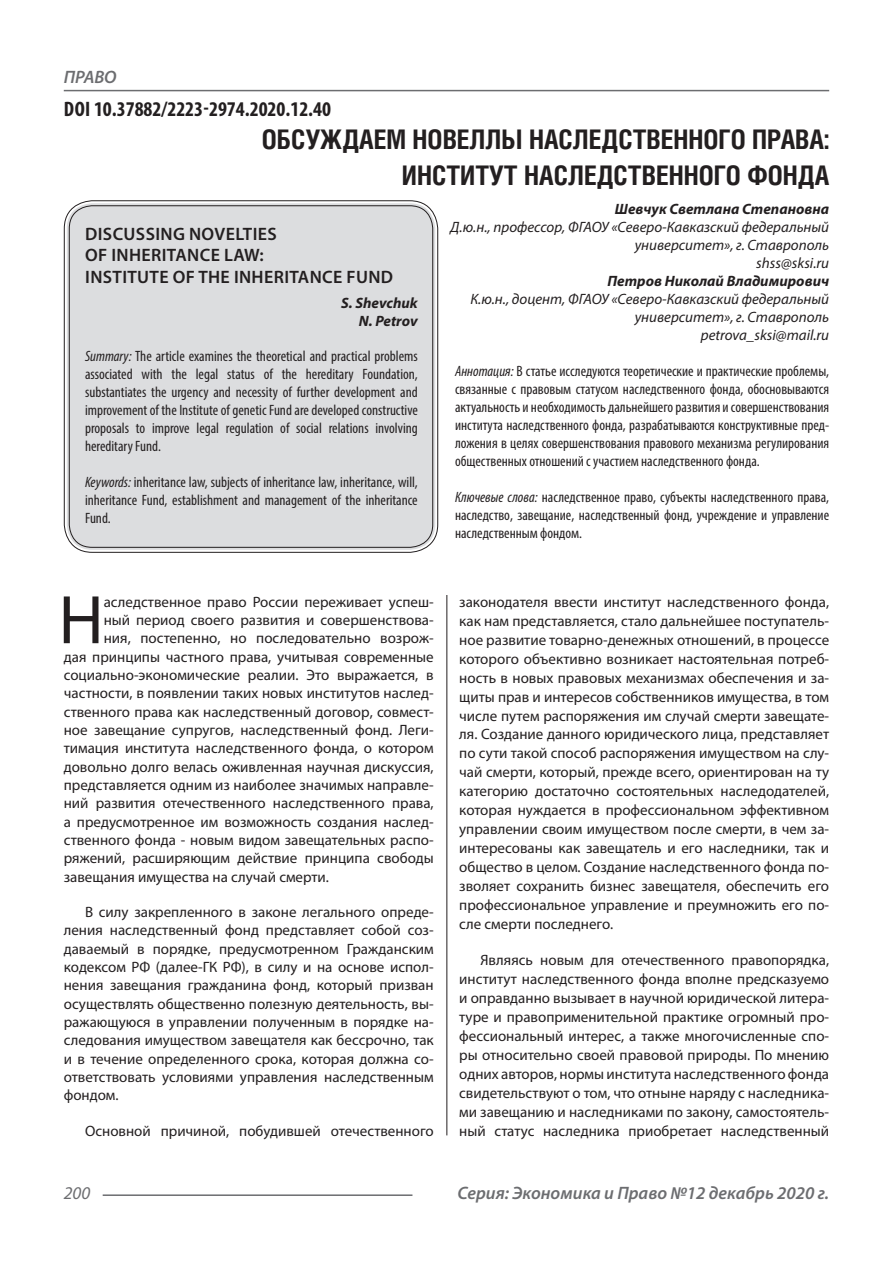
<style>
.page{position:relative;width:893px;height:1263px;background:#fff}
.page>*{position:absolute;margin:0;border:0;box-sizing:border-box;transform-origin:0 0}
.Статья_текст_первый{font:69.3px "Myriad Pro";color:#231f20}
.Статья_название{font:700 27px/36px "Helios Cond C";color:#231f20;text-align:right}
.ДОИ{font:700 condensed 21px "Myriad Pro";color:#231f20}
.Статья_название_англ{font:600 18px "Myriad Pro";letter-spacing:.02em;color:#231f20}
.t1{font:italic 600 18px "Myriad Pro";color:#6c6d70}
.t2{font:italic 18px "Myriad Pro";color:#6c6d70}
.Статья_текст{font:15px/18.9px "Myriad Pro";color:#231f20;text-align:justify}
.Статья_текст_первый-2{font:15px "Myriad Pro";color:#231f20}
.Статья_аннотация_тек{font:condensed 15px/18px "Myriad Pro";color:#231f20;text-align:justify}
.Статья_аннотация_анг{font:condensed 15px/18px "Myriad Pro";color:#231f20;text-align:justify}
.Статья_автор_инфо{font:italic 15px/18px "Myriad Pro";color:#231f20;text-align:right}
.Статья_автор_фио_рус{font:italic 700 15px "Myriad Pro";color:#231f20}
.Статья_автор_англ{font:italic 700 15px "Myriad Pro";color:#231f20}
.s1{font-style:italic}
</style>
<div class="page">
<hr style="left:446px;top:128px;width:1px;height:1007px;background:#231f20">
<hr style="left:103px;top:1194px;width:309px;height:2px;background:#6c6d70">
<hr style="left:64px;top:90px;width:765px;height:1px;background:#6c6d70">
<div style="left:442px;top:126px;width:10px;height:469px;background:#fff"></div>
<div style="left:67px;top:203px;width:368px;height:347px;background:#dcdddf;border-radius:26px"></div>
<div style="left:69px;top:205px;width:364px;height:343px;border:1px solid #231f20;border-radius:23px"></div>
<p class="t1" style="left:64px;top:66px;width:54px">ПРАВО</p>
<p class="ДОИ" style="left:64px;top:96px;width:269px">DOI 10.37882/2223-2974.2020.12.40</p>
<p class="Статья_название" style="left:262px;top:121px;width:569px">ОБСУЖДАЕМ НОВЕЛЛЫ НАСЛЕДСТВЕННОГО ПРАВА:<br>ИНСТИТУТ НАСЛЕДСТВЕННОГО ФОНДА</p>
<p class="Статья_автор_фио_рус" style="left:615px;top:199px;width:216px">Шевчук Светлана Степановна</p>
<p class="Статья_автор_инфо" style="left:451px;top:217px;width:380px">Д.ю.н., профессор, ФГАОУ «Северо-Кавказский федеральный университет», г. Ставрополь</p>
<p class="Статья_автор_инфо" style="left:756px;top:253px;width:74px">shss@sksi.ru</p>
<p class="Статья_автор_фио_рус" style="left:607px;top:271px;width:223px">Петров Николай Владимирович</p>
<p class="Статья_автор_инфо" style="left:470px;top:289px;width:360px">К.ю.н., доцент, ФГАОУ «Северо-Кавказский федеральный университет», г. Ставрополь</p>
<p class="Статья_автор_инфо" style="left:701px;top:325px;width:130px">petrova_sksi@mail.ru</p>
<p class="Статья_аннотация_тек" style="left:455px;top:362px;width:376px"><span class="s1">Аннотация:</span> В статье исследуются теоретические и практические проблемы, связанные с правовым статусом наследственного фонда, обосновываются актуальность и необходимость дальнейшего развития и совершенствования института наследственного фонда, разрабатываются конструктивные пред&shy;ложения в целях совершенствования правового механизма регулирования общественных отношений с участием наследственного фонда.</p>
<p class="Статья_аннотация_тек" style="left:455px;top:488px;width:376px"><span class="s1">Ключевые слова:</span> наследственное право, субъекты наследственного права, наследство, завещание, наследственный фонд, учреждение и управление наследственным фондом.</p>
<p class="Статья_название_англ" style="left:85px;top:222px;width:193px">DISCUSSING NOVELTIES</p>
<p class="Статья_название_англ" style="left:85px;top:244px;width:180px">OF INHERITANCE LAW:</p>
<p class="Статья_название_англ" style="left:85px;top:265px;width:310px">INSTITUTE OF THE INHERITANCE FUND</p>
<p class="Статья_автор_англ" style="left:341px;top:293px;width:78px">S. Shevchuk</p>
<p class="Статья_автор_англ" style="left:359px;top:311px;width:61px">N. Petrov</p>
<p class="Статья_аннотация_анг" style="left:85px;top:347px;width:334px"><span class="s1">Summary:</span> The article examines the theoretical and practical problems associated with the legal status of the hereditary Foundation, substantiates the urgency and necessity of further development and improvement of the Institute of genetic Fund are developed constructive proposals to improve legal regulation of social relations involving hereditary Fund.</p>
<p class="Статья_аннотация_анг" style="left:85px;top:473px;width:334px"><span class="s1">Keywords:</span> inheritance law, subjects of inheritance law, inheritance, will, inheritance Fund, establishment and management of the inheritance Fund.</p>
<p class="Статья_текст_первый" style="left:59px;top:577px;width:47px">Н</p>
<p class="Статья_текст_первый-2" style="left:104px;top:592px;width:331px">аследственное право России переживает успеш-</p>
<p class="Статья_текст_первый-2" style="left:104px;top:611px;width:332px">ный период своего развития и совершенствова-</p>
<p class="Статья_текст_первый-2" style="left:104px;top:629px;width:331px">ния, постепенно, но последовательно возрож-</p>
<p class="Статья_текст_первый-2" style="left:64px;top:647px;width:371px">дая принципы частного права, учитывая современные</p>
<p class="Статья_текст_первый-2" style="left:64px;top:666px;width:371px">социально-экономические реалии. Это выражается, в</p>
<p class="Статья_текст_первый-2" style="left:64px;top:684px;width:371px">частности, в появлении таких новых институтов наслед-</p>
<p class="Статья_текст_первый-2" style="left:64px;top:702px;width:371px">ственного права как наследственный договор, совмест-</p>
<p class="Статья_текст_первый-2" style="left:64px;top:720px;width:371px">ное завещание супругов, наследственный фонд. Леги-</p>
<p class="Статья_текст_первый-2" style="left:64px;top:739px;width:371px">тимация института наследственного фонда, о котором</p>
<p class="Статья_текст_первый-2" style="left:64px;top:757px;width:371px">довольно долго велась оживленная научная дискуссия,</p>
<p class="Статья_текст_первый-2" style="left:64px;top:775px;width:371px">представляется одним из наиболее значимых направле-</p>
<p class="Статья_текст_первый-2" style="left:64px;top:794px;width:371px">ний развития отечественного наследственного права,</p>
<p class="Статья_текст_первый-2" style="left:64px;top:812px;width:371px">а предусмотренное им возможность создания наслед-</p>
<p class="Статья_текст_первый-2" style="left:64px;top:830px;width:371px">ственного фонда - новым видом завещательных распо-</p>
<p class="Статья_текст_первый-2" style="left:64px;top:849px;width:371px">ряжений, расширяющим действие принципа свободы</p>
<p class="Статья_текст_первый-2" style="left:64px;top:867px;width:267px">завещания имущества на случай смерти.</p>
<p class="Статья_текст" style="left:64px;top:902px;width:371px;line-height:18.3px;text-indent:21px">В силу закрепленного в законе легального опреде&shy;ления наследственный фонд представляет собой соз&shy;даваемый в порядке, предусмотренном Гражданским кодексом РФ (далее-ГК РФ), в силу и на основе испол&shy;нения завещания гражданина фонд, который призван осуществлять общественно полезную деятельность, вы&shy;ражающуюся в управлении полученным в порядке на&shy;следования имуществом завещателя как бессрочно, так и в течение определенного срока, которая должна со&shy;ответствовать условиями управления наследственным фондом.</p>
<p class="Статья_текст" style="left:85px;top:1121px;width:350px">Основной причиной, побудившей отечественного</p>
<p class="Статья_текст" style="left:459px;top:592px;width:371px">законодателя ввести институт наследственного фонда, как нам представляется, стало дальнейшее поступатель&shy;ное развитие товарно-денежных отношений, в процессе которого объективно возникает настоятельная потреб&shy;ность в новых правовых механизмах обеспечения и за&shy;щиты прав и интересов собственников имущества, в том числе путем распоряжения им случай смерти завещате&shy;ля. Создание данного юридического лица, представляет по сути такой способ распоряжения имуществом на слу&shy;чай смерти, который, прежде всего, ориентирован на ту категорию достаточно состоятельных наследодателей, которая нуждается в профессиональном эффективном управлении своим имуществом после смерти, в чем за&shy;интересованы как завещатель и его наследники, так и общество в целом. Создание наследственного фонда по&shy;зволяет сохранить бизнес завещателя, обеспечить его профессиональное управление и преумножить его по&shy;сле смерти последнего.</p>
<p class="Статья_текст" style="left:459px;top:950px;width:371px;text-indent:21px">Являясь новым для отечественного правопорядка, институт наследственного фонда вполне предсказуемо и оправданно вызывает в научной юридической литера&shy;туре и правоприменительной практике огромный про&shy;фессиональный интерес, а также многочисленные спо&shy;ры относительно своей правовой природы. По мнению одних авторов, нормы института наследственного фонда свидетельствуют о том, что отныне наряду с наследника&shy;ми завещанию и наследниками по закону, самостоятель&shy;ный статус наследника приобретает наследственный</p>
<p class="t2" style="left:64px;top:1182px;width:28px">200</p>
<p class="t1" style="left:457px;top:1182px;width:373px">Серия: Экономика и Право №12 декабрь 2020 г.</p>
</div>
